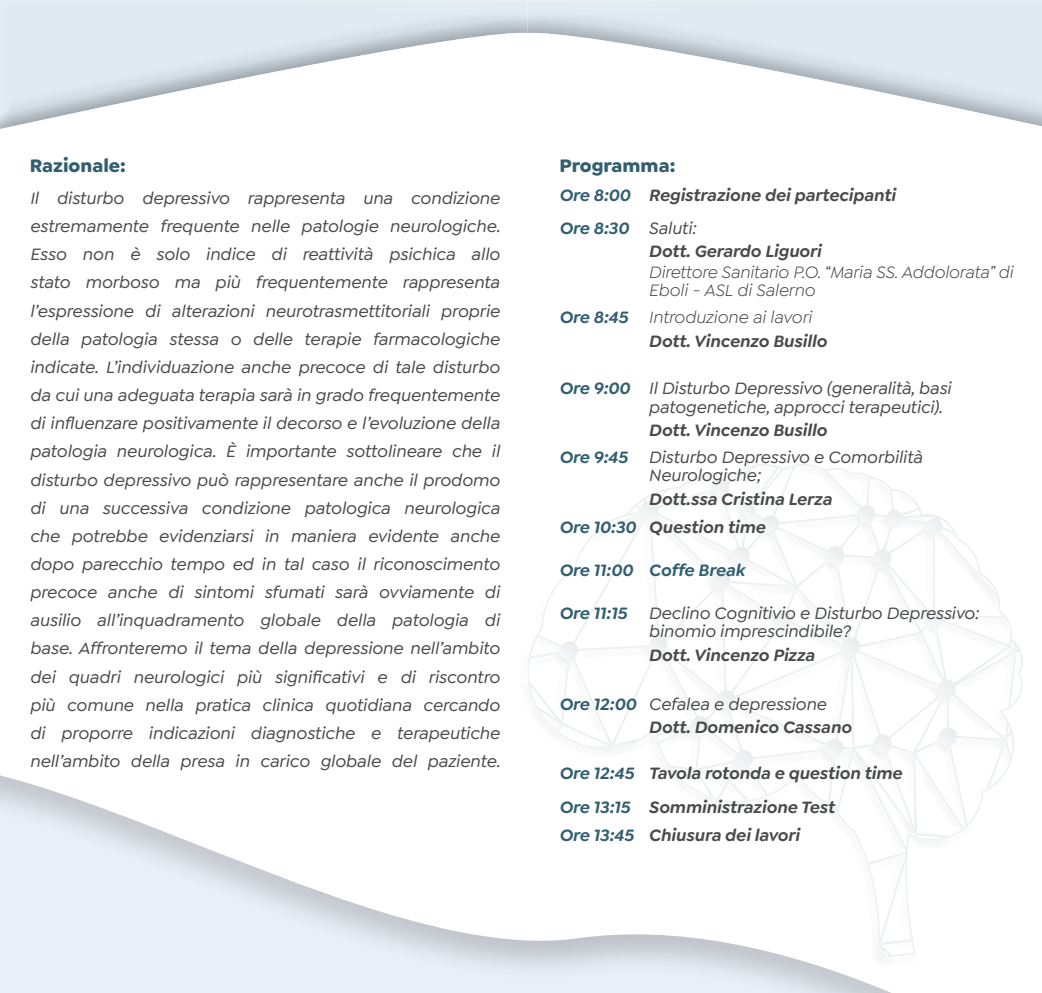
<style>
.page{position:relative;width:1042px;height:993px;background:#fff}
.page>*{position:absolute;margin:0;border:0;box-sizing:border-box;transform-origin:0 0}
.t1{font:700 19.25px "Goldplay";color:#325f70}
.t2{font:italic 500 17.5px/28.2px "Goldplay";color:#494a4b}
.t3{font:italic 600 17.5px "Goldplay";color:#494a4b}
.t4{font:italic 17.5px/18.2px "Goldplay";letter-spacing:-.005em;color:#494a4b}
.t5{font:italic 600 17.5px "Goldplay";letter-spacing:-.005em;color:#325f70}
.s1{color:#325f70}
.s2{font-weight:500;color:#494a4b}
.s3{font-weight:600;color:#325f70}
</style>
<div class="page">
<svg style="left:0;top:775px;width:889px;height:217px;fill:#e8eff7"></svg>
<div style="left:0;top:0;width:1042px;height:134px;background:#231f20;opacity:.75"></div>
<div style="left:518px;top:465px;width:505px;height:502px;background:#fff;opacity:.75"></div>
<div style="left:528px;top:455px;width:504px;height:504px;background:#231f20;opacity:.75"></div>
<p class="t1" style="left:30px;top:153px;width:98px">Razionale:</p>
<p class="t2" style="left:30px;top:184px;width:472px;text-align:justify">Il disturbo depressivo rappresenta una condizione estremamente frequente nelle patologie neurologiche.<br>Esso non è solo indice di reattività psichica allo stato morboso ma più frequentemente rappresenta l’espressione di alterazioni neurotrasmettitoriali proprie della patologia stessa o delle terapie farmacologiche indicate. L’individuazione anche precoce di tale disturbo da cui una adeguata terapia sarà in grado frequentemente di influenzare positivamente il decorso e l’evoluzione della patologia neurologica. È importante sottolineare che il disturbo depressivo può rappresentare anche il prodomo di una successiva condizione patologica neurologica che potrebbe evidenziarsi in maniera evidente anche dopo parecchio tempo ed in tal caso il riconoscimento precoce anche di sintomi sfumati sarà ovviamente di ausilio all’inquadramento globale della patologia di base. Affronteremo il tema della depressione nell’ambito dei quadri neurologici più significativi e di riscontro più comune nella pratica clinica quotidiana cercando di proporre indicazioni diagnostiche e terapeutiche nell’ambito della presa in carico globale del paziente.</p>
<p class="t3" style="left:559px;top:184px;width:338px"><span class="s1">Ore 8:00</span> Registrazione dei partecipanti</p>
<p class="t1" style="left:559px;top:153px;width:117px">Programma:</p>
<p class="t5" style="left:559px;top:217px;width:138px">Ore 8:30 <span class="s2">Saluti:</span></p>
<p class="t3" style="left:648px;top:241px;width:174px">Dott. Gerardo Liguori</p>
<p class="t4" style="left:648px;top:263px;width:366px">Direttore Sanitario P.O. “Maria SS. Addolorata” di<br>Eboli - ASL di Salerno</p>
<p class="t4" style="left:559px;top:308px;width:254px"><span class="s3">Ore 8:45</span> Introduzione ai lavori</p>
<p class="t3" style="left:648px;top:330px;width:180px">Dott. Vincenzo Busillo</p>
<p class="t2" style="left:648px;top:379px;width:304px;line-height:18.2px;text-indent:-90px"><span class="s3">Ore 9:00</span> Il Disturbo Depressivo (generalità, basi patogenetiche, approcci terapeutici).</p>
<p class="t3" style="left:648px;top:419px;width:180px">Dott. Vincenzo Busillo</p>
<p class="t2" style="left:648px;top:448px;width:275px;line-height:18.2px;text-indent:-90px"><span class="s3">Ore 9:45</span> Disturbo Depressivo e Comorbilità<br>Neurologiche;</p>
<p class="t3" style="left:648px;top:488px;width:185px">Dott.ssa Cristina Lerza</p>
<p class="t3" style="left:559px;top:516px;width:208px"><span class="s1">Ore 10:30</span> Question time</p>
<p class="t5" style="left:559px;top:559px;width:187px">Ore 11:00 Coffe Break</p>
<p class="t2" style="left:648px;top:604px;width:331px;line-height:18.2px;text-indent:-90px"><span class="s3">Ore 11:15</span> Declino Cognitivio e Disturbo Depressivo: binomio imprescindibile?</p>
<p class="t3" style="left:648px;top:643px;width:167px">Dott. Vincenzo Pizza</p>
<p class="t2" style="left:559px;top:689px;width:269px"><span class="s3">Ore 12:00</span> Cefalea e depressione</p>
<p class="t3" style="left:648px;top:716px;width:204px">Dott. Domenico Cassano</p>
<p class="t3" style="left:559px;top:762px;width:344px"><span class="s1">Ore 12:45</span> Tavola rotonda e question time</p>
<p class="t3" style="left:559px;top:795px;width:277px"><span class="s1">Ore 13:15</span> Somministrazione Test</p>
<p class="t3" style="left:559px;top:823px;width:242px"><span class="s1">Ore 13:45</span> Chiusura dei lavori</p>
</div>
